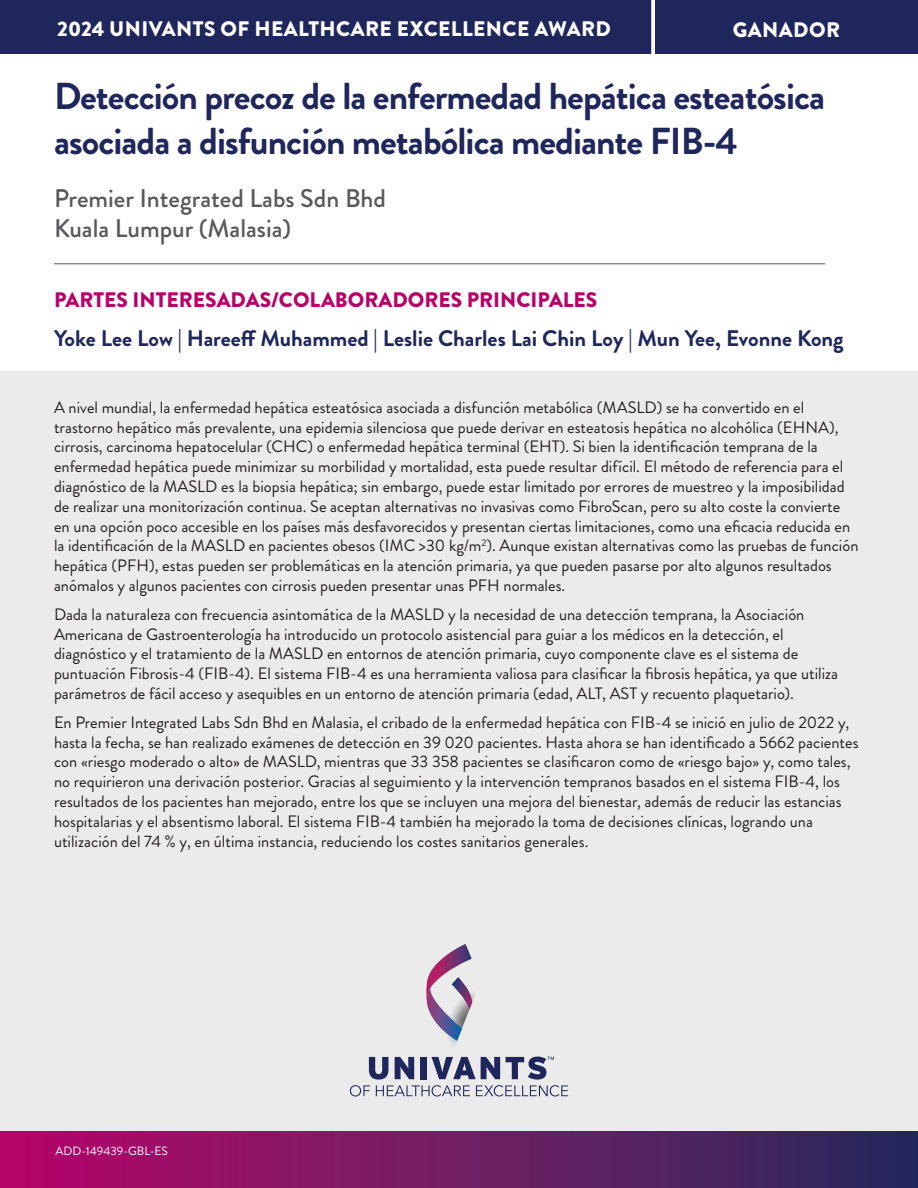
<style>
.page{position:relative;width:918px;height:1188px;background:#fff}
.page>*{position:absolute;margin:0;border:0;box-sizing:border-box;transform-origin:0 0}
.t1{font:700 37.5px/45px "Brandon Grotesque";letter-spacing:-.025em;color:#1f265b}
.t2{font:500 25.5px/30.6px "Brandon Grotesque";color:#57585a}
.t3{font:700 22.5px "Brandon Grotesque";color:#1f265b}
.t4{font:900 21px "Brandon Grotesque";letter-spacing:.02em;color:#fff}
.t5{font:900 21px "Brandon Grotesque";color:#b70369}
.t6{font:16.5px/19.8px "Brandon Grotesque";color:#231f20}
.t7{font:12px "Brandon Grotesque";color:#fff}
</style>
<div class="page">
<hr style="left:54px;top:263px;width:771px;height:1px;background:#57585a">
<div style="left:0;top:371px;width:918px;height:763px;background:#ebebec"></div>
<svg style="left:426px;top:944px;width:49px;height:102px"></svg>
<svg style="left:350px;top:1057px;width:218px;height:40px"></svg>
<div style="left:0;top:1132px;width:918px;height:56px;background:linear-gradient(to right,#b8096a,#272d5c)"></div>
<div style="left:0;top:0;width:918px;height:54px;background:#1f265b"></div>
<svg style="left:651px;top:0;width:4px;height:54px"></svg>
<p class="t4" style="left:57px;top:14px;width:555px">2024 UNIVANTS OF HEALTHCARE EXCELLENCE AWARD</p>
<p class="t4" style="left:733px;top:14px;width:109px">GANADOR</p>
<h1 class="t1" style="left:54px;top:74px;width:773px">Detección precoz de la enfermedad hepática esteatósica asociada a disfunción metabólica mediante FIB-4</h1>
<h2 class="t2" style="left:54px;top:183px;width:333px">Premier Integrated Labs Sdn Bhd<br>Kuala Lumpur (Malasia)</h2>
<p class="t5" style="left:54px;top:285px;width:545px">PARTES INTERESADAS/COLABORADORES PRINCIPALES</p>
<h3 class="t3" style="left:54px;top:323px;width:791px">Yoke Lee Low | Hareeff Muhammed | Leslie Charles Lai Chin Loy | Mun Yee, Evonne Kong</h3>
<p class="t6" style="left:54px;top:398px;width:806px">A nivel mundial, la enfermedad hepática esteatósica asociada a disfunción metabólica (MASLD) se ha convertido en el trastorno hepático más prevalente, una epidemia silenciosa que puede derivar en esteatosis hepática no alcohólica (EHNA), cirrosis, carcinoma hepatocelular (CHC) o enfermedad hepática terminal (EHT). Si bien la identificación temprana de la enfermedad hepática puede minimizar su morbilidad y mortalidad, esta puede resultar difícil. El método de referencia para el diagnóstico de la MASLD es la biopsia hepática; sin embargo, puede estar limitado por errores de muestreo y la imposibilidad de realizar una monitorización continua. Se aceptan alternativas no invasivas como FibroScan, pero su alto coste la convierte en una opción poco accesible en los países más desfavorecidos y presentan ciertas limitaciones, como una eficacia reducida en la identificación de la MASLD en pacientes obesos (IMC &gt;30 kg/m<sup>2</sup>). Aunque existan alternativas como las pruebas de función hepática (PFH), estas pueden ser problemáticas en la atención primaria, ya que pueden pasarse por alto algunos resultados anómalos y algunos pacientes con cirrosis pueden presentar unas PFH normales.</p>
<p class="t6" style="left:54px;top:605px;width:786px">Dada la naturaleza con frecuencia asintomática de la MASLD y la necesidad de una detección temprana, la Asociación Americana de Gastroenterología ha introducido un protocolo asistencial para guiar a los médicos en la detección, el diagnóstico y el tratamiento de la MASLD en entornos de atención primaria, cuyo componente clave es el sistema de puntuación Fibrosis-4 (FIB-4). El sistema FIB-4 es una herramienta valiosa para clasificar la fibrosis hepática, ya que utiliza parámetros de fácil acceso y asequibles en un entorno de atención primaria (edad, ALT, AST y recuento plaquetario).</p>
<p class="t6" style="left:54px;top:713px;width:806px">En Premier Integrated Labs Sdn Bhd en Malasia, el cribado de la enfermedad hepática con FIB-4 se inició en julio de 2022 y, hasta la fecha, se han realizado exámenes de detección en 39 020 pacientes. Hasta ahora se han identificado a 5662 pacientes con «riesgo moderado o alto» de MASLD, mientras que 33 358 pacientes se clasificaron como de «riesgo bajo» y, como tales, no requirieron una derivación posterior. Gracias al seguimiento y la intervención tempranos basados en el sistema FIB-4, los resultados de los pacientes han mejorado, entre los que se incluyen una mejora del bienestar, además de reducir las estancias hospitalarias y el absentismo laboral. El sistema FIB-4 también ha mejorado la toma de decisiones clínicas, logrando una utilización del 74 % y, en última instancia, reduciendo los costes sanitarios generales.</p>
<p class="t7" style="left:56px;top:1142px;width:114px">ADD-149439-GBL-ES</p>
</div>
